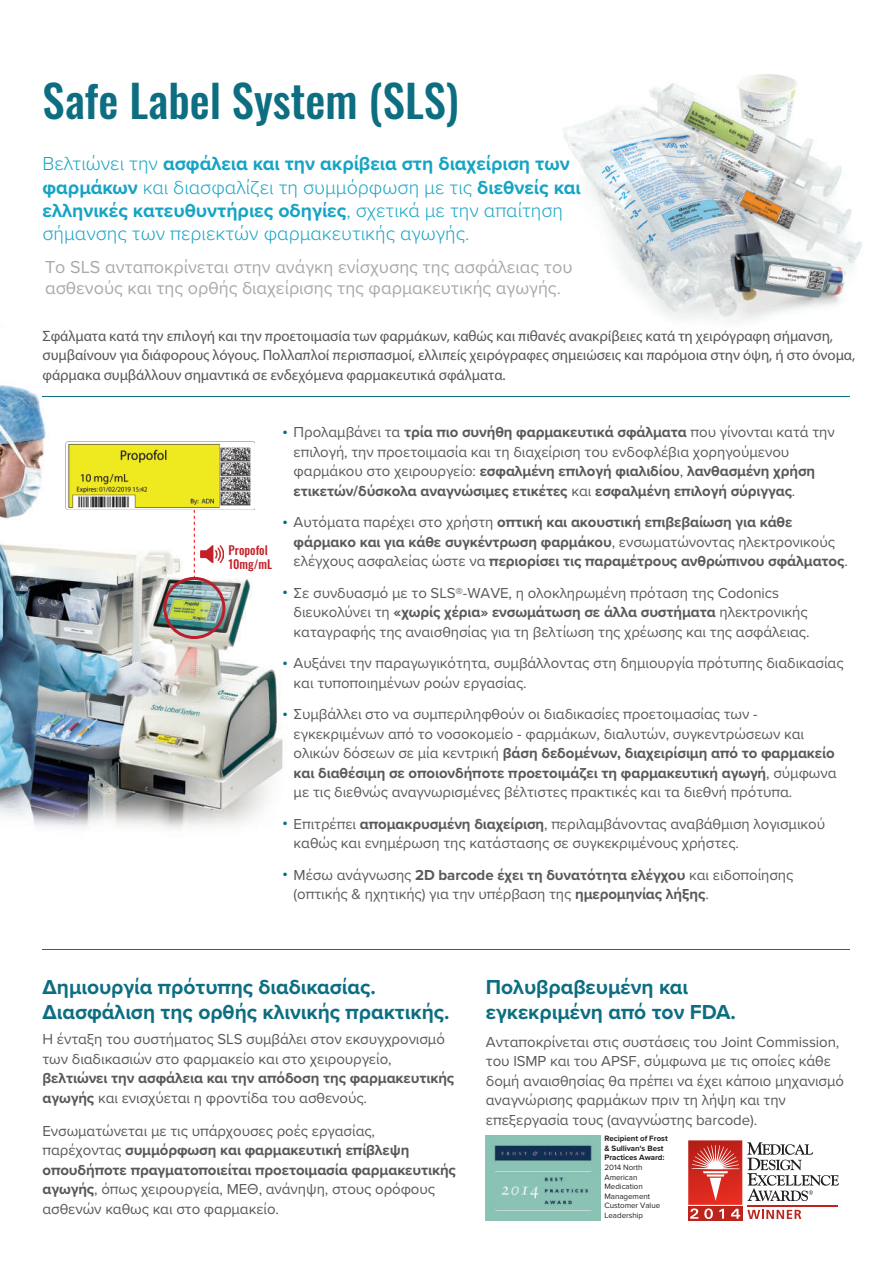
<style>
.page{position:relative;width:893px;height:1263px;background:#fff}
.page>*{position:absolute;margin:0;border:0;box-sizing:border-box;transform-origin:0 0}
.t1{font:500 44.7px "Oswald";color:#0d6e81}
.t2{font:700 21px/25.2px "Proxima Nova";color:#0d6e81}
.t3{font:300 19.5px/23.4px "Proxima Nova";color:#16a4c4}
.t4{font:18px/21.6px "Proxima Nova";color:#a7aaaa}
.t5{font:15px/19.5px "Proxima Nova";letter-spacing:-.005em;color:#58595b}
.t6{font:15px/19.5px "Proxima Nova";letter-spacing:-.005em;color:#57585a}
.t7{font:700 15px/19.5px "Proxima Nova";letter-spacing:-.005em;color:#58595b}
.t8{font:15px/19.5px "Myriad Pro";letter-spacing:-.005em;color:#57585a}
.t9{font:700 15px/19.5px "Proxima Nova";letter-spacing:-.005em;color:#57585a}
.t10{font:700 15px "Proxima Nova";color:#0d6e81}
.t11{font:500 12px/14.4px "Oswald";color:#c32127}
.t12{font:7.95px/9.6px "Proxima Nova";letter-spacing:-.005em;color:#231f20}
.t13{font:700 7.95px/9.6px "Proxima Nova";letter-spacing:-.005em;color:#231f20}
.s1{font-weight:700}
.s2{font-weight:400}
</style>
<div class="page">
<img style="left:0;top:385px;width:283px;height:444px">
<img style="left:563px;top:74px;width:299px;height:249px">
<hr style="left:43px;top:396px;width:807px;height:1px;background:#0d6e81">
<svg style="left:194px;top:510px;width:1px;height:67px"></svg>
<hr style="left:43px;top:949px;width:807px;height:1px;background:#0d6e81">
<img style="left:486px;top:1136px;width:114px;height:84px">
<div style="left:688px;top:1206px;width:54px;height:15px;background:#bd251c"></div>
<svg style="left:688px;top:1140px;width:151px;height:79px"></svg>
<img style="left:165px;top:578px;width:59px;height:59px;border-radius:50%">
<div style="left:163px;top:577px;width:62px;height:62px;border:3px solid #be1d2c;border-radius:50%"></div>
<img style="left:65px;top:442px;width:190px;height:68px">
<img style="left:201px;top:545px;width:22px;height:18px">
<h1 class="t1" style="left:43px;top:78px;width:418px">Safe Label System (SLS)</h1>
<h3 class="t3" style="left:43px;top:151px;width:540px">Βελτιώνει την <span class="s1">ασφάλεια και την ακρίβεια στη διαχείριση των φαρμάκων</span> και διασφαλίζει τη συμμόρφωση με τις <span class="s1">διεθνείς και ελληνικές κατευθυντήριες οδηγίες</span>, σχετικά με την απαίτηση σήμανσης των περιεκτών φαρμακευτικής αγωγής.</h3>
<p class="t4" style="left:45px;top:255px;width:529px">Το SLS ανταποκρίνεται στην ανάγκη ενίσχυσης της ασφάλειας του ασθενούς και της ορθής διαχείρισης της φαρμακευτικής αγωγής.</p>
<p class="t8" style="left:43px;top:326px;width:814px">Σφάλματα κατά την επιλογή και την προετοιμασία των φαρμάκων, καθώς και πιθανές ανακρίβειες κατά τη χειρόγραφη σήμανση, συμβαίνουν για διάφορους λόγους. Πολλαπλοί περισπασμοί, ελλιπείς χειρόγραφες σημειώσεις και παρόμοια στην όψη, ή στο όνομα, φάρμακα συμβάλλουν σημαντικά σε ενδεχόμενα φαρμακευτικά σφάλματα.</p>
<p class="t11" style="left:228px;top:544px;width:45px">Propofol<br>10mg/mL</p>
<p class="t7" style="left:294px;top:422px;width:543px"><span class="s2">Προλαμβάνει τα</span> τρία πιο συνήθη φαρμακευτικά σφάλματα <span class="s2">που γίνονται κατά την επιλογή, την προετοιμασία και τη διαχείριση του ενδοφλέβια χορηγούμενου φαρμάκου στο χειρουργείο:</span> εσφαλμένη επιλογή φιαλιδίου<span class="s2">,</span> λανθασμένη χρήση ετικετών/δύσκολα αναγνώσιμες ετικέτες <span class="s2">και</span> εσφαλμένη επιλογή σύριγγας<span class="s2">.</span></p>
<p class="t7" style="left:294px;top:512px;width:556px"><span class="s2">Αυτόματα παρέχει στο χρήστη</span> οπτική και ακουστική επιβεβαίωση για κάθε φάρμακο και για κάθε συγκέντρωση φαρμάκου<span class="s2">, ενσωματώνοντας ηλεκτρονικούς ελέγχους ασφαλείας ώστε να</span> περιορίσει τις παραμέτρους ανθρώπινου σφάλματος<span class="s2">.</span></p>
<p class="t5" style="left:294px;top:582px;width:517px">Σε συνδυασμό με το SLS®-WAVE, η ολοκληρωμένη πρόταση της Codonics διευκολύνει τη <span class="s1">«χωρίς χέρια» ενσωμάτωση σε άλλα συστήματα</span> ηλεκτρονικής καταγραφής της αναισθησίας για τη βελτίωση της χρέωσης και της ασφάλειας.</p>
<p class="t5" style="left:294px;top:653px;width:551px">Αυξάνει την παραγωγικότητα, συμβάλλοντας στη δημιουργία πρότυπης διαδικασίας και τυποποιημένων ροών εργασίας.</p>
<p class="t5" style="left:294px;top:704px;width:544px">Συμβάλλει στο να συμπεριληφθούν οι διαδικασίες προετοιμασίας των - εγκεκριμένων από το νοσοκομείο - φαρμάκων, διαλυτών, συγκεντρώσεων και ολικών δόσεων σε μία κεντρική <span class="s1">βάση δεδομένων, διαχειρίσιμη από το φαρμακείο και διαθέσιμη σε οποιονδήποτε προετοιμάζει τη φαρμακευτική αγωγή</span>, σύμφωνα με τις διεθνώς αναγνωρισμένες βέλτιστες πρακτικές και τα διεθνή πρότυπα.</p>
<p class="t5" style="left:294px;top:813px;width:533px">Επιτρέπει <span class="s1">απομακρυσμένη διαχείριση</span>, περιλαμβάνοντας αναβάθμιση λογισμικού καθώς και ενημέρωση της κατάστασης σε συγκεκριμένους χρήστες.</p>
<p class="t5" style="left:294px;top:864px;width:501px">Μέσω ανάγνωσης <span class="s1">2D barcode έχει τη δυνατότητα ελέγχου</span> και ειδοποίησης (οπτικής &amp; ηχητικής) για την υπέρβαση της <span class="s1">ημερομηνίας λήξης</span>.</p>
<p class="t10" style="left:283px;top:419px;width:7px">•</p>
<p class="t10" style="left:283px;top:509px;width:7px">•</p>
<p class="t10" style="left:283px;top:580px;width:7px">•</p>
<p class="t10" style="left:283px;top:650px;width:7px">•</p>
<p class="t10" style="left:283px;top:701px;width:7px">•</p>
<p class="t10" style="left:283px;top:811px;width:7px">•</p>
<p class="t10" style="left:283px;top:862px;width:7px">•</p>
<h2 class="t2" style="left:43px;top:974px;width:409px">Δημιουργία πρότυπης διαδικασίας.<br>Διασφάλιση της ορθής κλινικής πρακτικής.</h2>
<h2 class="t2" style="left:486px;top:974px;width:252px">Πολυβραβευμένη και εγκεκριμένη από τον FDA.</h2>
<p class="t6" style="left:486px;top:1031px;width:360px">Ανταποκρίνεται στις συστάσεις του Joint Commission, του ISMP και του APSF, σύμφωνα με τις οποίες κάθε δομή αναισθησίας θα πρέπει να έχει κάποιο μηχανισμό αναγνώρισης φαρμάκων πριν τη λήψη και την επεξεργασία τους (αναγνώστης barcode).</p>
<p class="t6" style="left:43px;top:1029px;width:404px">Η ένταξη του συστήματος SLS συμβάλει στον εκσυγχρονισμό των διαδικασιών στο φαρμακείο και στο χειρουργείο,</p>
<p class="t9" style="left:43px;top:1068px;width:413px">βελτιώνει την ασφάλεια και την απόδοση της φαρμακευτικής αγωγής <span class="s2">και ενισχύεται η φροντίδα του ασθενούς.</span></p>
<p class="t6" style="left:43px;top:1120px;width:415px">Ενσωματώνεται με τις υπάρχουσες ροές εργασίας, παρέχοντας <span class="s1">συμμόρφωση και φαρμακευτική επίβλεψη οπουδήποτε πραγματοποιείται προετοιμασία φαρμακευτικής αγωγής</span>, όπως χειρουργεία, ΜΕΘ, ανάνηψη, στους ορόφους ασθενών καθως και στο φαρμακείο.</p>
<p class="t13" style="left:604px;top:1133px;width:65px">Recipient of Frost &amp; Sullivan's Best<br>Practices Award:</p>
<p class="t12" style="left:604px;top:1162px;width:57px">2014 North<br>American<br>Medication<br>Management<br>Customer Value<br>Leadership</p>
</div>
